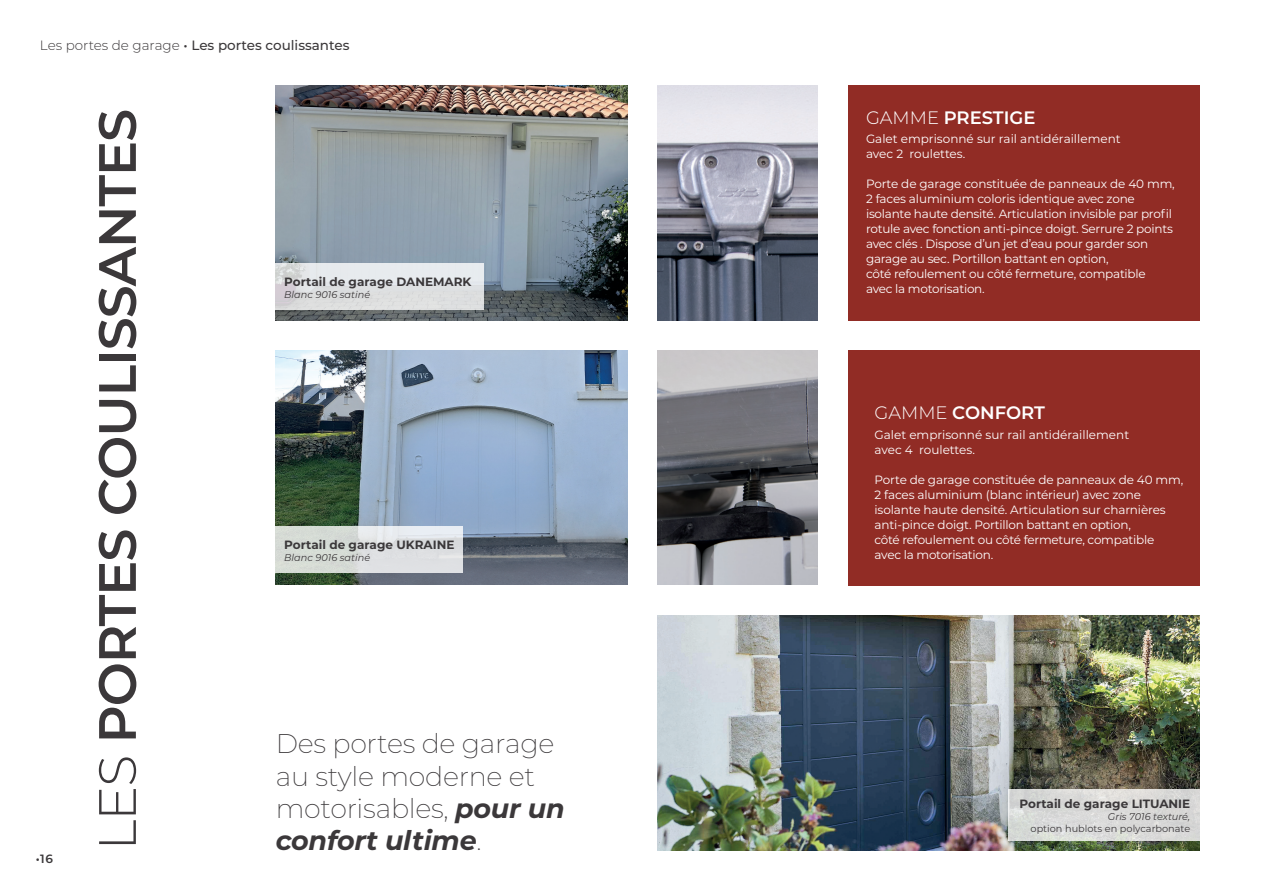
<style>
.page{position:relative;width:1263px;height:893px;background:#fff}
.page>*{position:absolute;margin:0;border:0;box-sizing:border-box;transform-origin:0 0}
.Titre{font:600 52.5px "Montserrat";letter-spacing:-.02em;color:#3b383a}
.Intro{font:200 27px/32.4px "Montserrat";letter-spacing:-.01em;color:#3b383a}
.Information{font:600 18px "Montserrat";color:#fff}
.En-tête{font:500 13.5px "Montserrat";color:#3b383a}
.Texte{font:12px/15px "Montserrat";letter-spacing:-.02em;color:#fff}
.Texte-2{font:12px/15px "Montserrat";color:#fff}
.Texte-3{font:700 12px "Montserrat";color:#3b383a}
.t1{font:600 12px "Montserrat";color:#3b383a}
.Texte-4{font:9.75px/12px "Montserrat";color:#3b383a;text-align:right}
.Texte-5{font:italic 9.75px "Montserrat";color:#3b383a}
.s1{font-weight:300}
.s2{font-weight:700;font-style:italic}
.s3{font-style:italic}
</style>
<div class="page">
<div style="left:848px;top:85px;width:351px;height:235px;background:#912c25"></div>
<div style="left:848px;top:350px;width:351px;height:235px;background:#912c25"></div>
<img style="left:657px;top:615px;width:542px;height:236px">
<img style="left:657px;top:85px;width:161px;height:235px">
<img style="left:276px;top:85px;width:351px;height:235px">
<img style="left:657px;top:350px;width:161px;height:235px">
<img style="left:276px;top:350px;width:351px;height:235px">
<div style="left:1008px;top:790px;width:191px;height:51px;background:#d9d9d8"></div>
<svg style="left:276px;top:263px;width:208px;height:47px;background:#e0e2e4"></svg>
<svg style="left:276px;top:526px;width:187px;height:47px;background:#dbdede"></svg>
<p class="En-tête" style="left:40px;top:36px;width:311px"><span class="s1">Les portes de garage</span> • Les portes coulissantes</p>
<p class="t1" style="left:36px;top:850px;width:19px">•16</p>
<p class="Titre" style="left:80px;top:850px;width:743px;rotate:-90deg"><span class="s1">LES</span> PORTES COULISSANTES</p>
<p class="Texte-3" style="left:284px;top:273px;width:189px">Portail de garage DANEMARK</p>
<p class="Texte-5" style="left:284px;top:287px;width:88px">Blanc 9016 satiné</p>
<p class="Texte-3" style="left:284px;top:536px;width:172px">Portail de garage UKRAINE</p>
<p class="Texte-5" style="left:284px;top:551px;width:88px">Blanc 9016 satiné</p>
<p class="Intro" style="left:276px;top:727px;width:291px">Des portes de garage au style moderne et motorisables, <span class="s2">pour un confort ultime</span>.</p>
<p class="Information" style="left:866px;top:105px;width:171px"><span class="s1">GAMME</span> PRESTIGE</p>
<p class="Texte-2" style="left:866px;top:131px;width:256px">Galet emprisonné sur rail antidéraillement avec 2 roulettes.</p>
<p class="Texte" style="left:866px;top:176px;width:310px">Porte de garage constituée de panneaux de 40 mm, 2 faces aluminium coloris identique avec zone isolante haute densité. Articulation invisible par profil rotule avec fonction anti-pince doigt. Serrure 2 points avec clés . Dispose d’un jet d’eau pour garder son garage au sec. Portillon battant en option,<br>côté refoulement ou côté fermeture, compatible avec la motorisation.</p>
<p class="Information" style="left:874px;top:400px;width:172px"><span class="s1">GAMME</span> CONFORT</p>
<p class="Texte-2" style="left:874px;top:426px;width:256px">Galet emprisonné sur rail antidéraillement avec 4 roulettes.</p>
<p class="Texte" style="left:874px;top:471px;width:310px">Porte de garage constituée de panneaux de 40 mm, 2 faces aluminium (blanc intérieur) avec zone isolante haute densité. Articulation sur charnières anti-pince doigt. Portillon battant en option,<br>côté refoulement ou côté fermeture, compatible avec la motorisation.</p>
<p class="Texte-3" style="left:1019px;top:795px;width:172px">Portail de garage LITUANIE</p>
<p class="Texte-4" style="left:1030px;top:810px;width:161px"><span class="s3">Gris 7016 texturé,<br></span>option hublots en polycarbonate</p>
</div>
